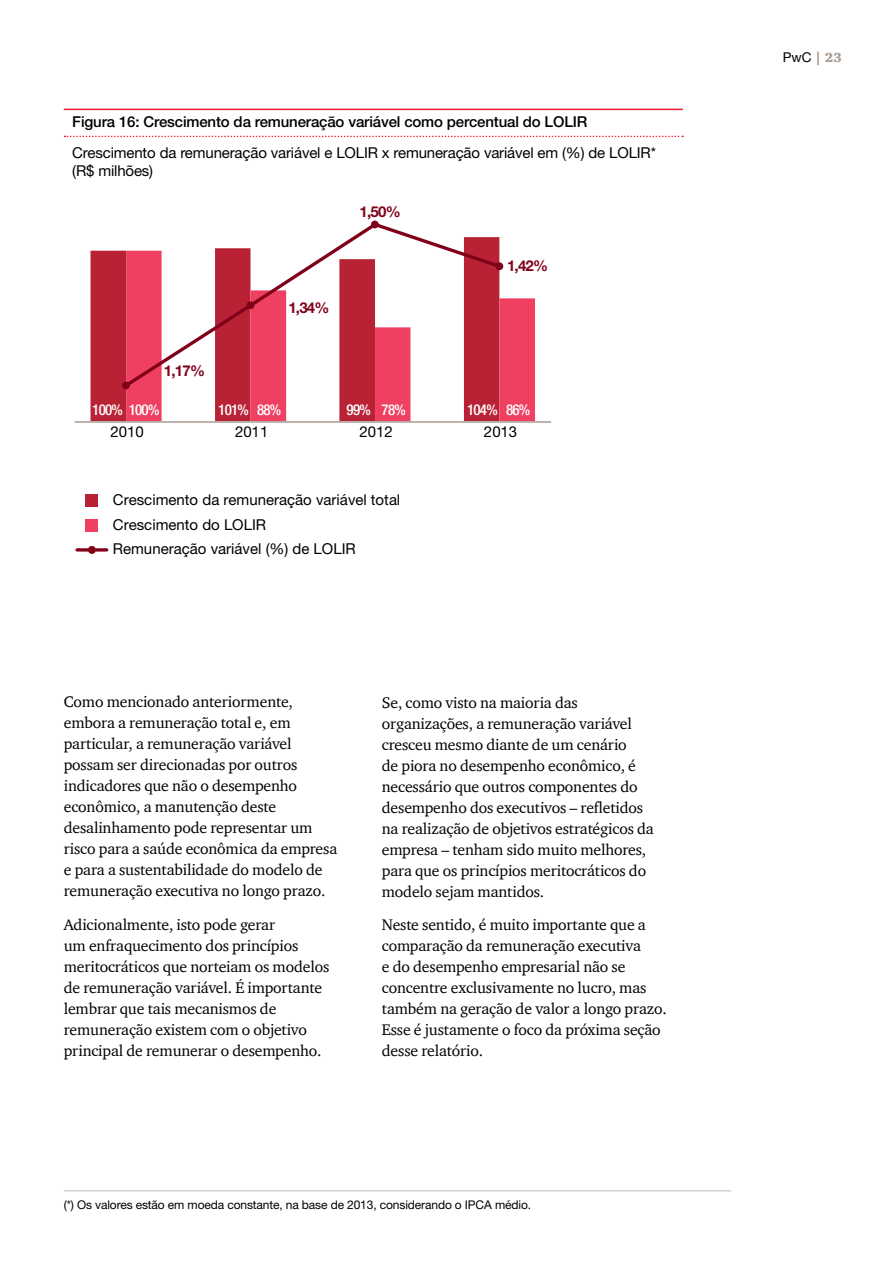
<style>
.page{position:relative;width:893px;height:1263px;background:#fff}
.page>*{position:absolute;margin:0;border:0;box-sizing:border-box;transform-origin:0 0}
.t1{font:15.75px/21px "ITC Charter Com";letter-spacing:-.01em;color:#000}
.t2{font:15px/18px "Helvetica Neue";letter-spacing:-.01em;color:#000}
.t3{font:500 15px "Helvetica Neue";letter-spacing:-.01em;color:#000}
.t4{font:500 condensed 15px "Helvetica Neue";letter-spacing:-.045em;color:#fff}
.t5{font:700 15px "Helvetica Neue";letter-spacing:-.06em;color:#80021a}
.t6{font:13.5px "Helvetica Neue";color:#000}
.t7{font:12px "Helvetica Neue";letter-spacing:-.01em;color:#000}
.s1{font-family:"ITC Charter Com";font-weight:900;color:#a89b91}
</style>
<div class="page">
<hr style="left:64px;top:109px;width:619px;height:1px;background:#ed1b35">
<svg style="left:65px;top:136px;width:618px;height:1px"></svg>
<hr style="left:64px;top:1190px;width:667px;height:1px;background:#dad2cc">
<div style="left:91px;top:250px;width:35px;height:171px;background:#b82234"></div>
<svg style="left:126px;top:298px;width:409px;height:123px;fill:#ef4062"></svg>
<div style="left:86px;top:494px;width:12px;height:13px;background:#b82234"></div>
<div style="left:86px;top:519px;width:12px;height:12px;background:#ef4062"></div>
<svg style="left:77px;top:548px;width:30px;height:4px"></svg>
<div style="left:88px;top:546px;width:8px;height:8px;background:#80021a;border-radius:50%"></div>
<svg style="left:122px;top:220px;width:382px;height:170px"></svg>
<hr style="left:75px;top:421px;width:476px;height:2px;background:#a89b91">
<div style="left:122px;top:381px;width:8px;height:8px;background:#80021a;border-radius:50%"></div>
<div style="left:247px;top:301px;width:7px;height:8px;background:#80021a;border-radius:50%"></div>
<div style="left:371px;top:221px;width:8px;height:7px;background:#80021a;border-radius:50%"></div>
<div style="left:495px;top:262px;width:8px;height:8px;background:#80021a;border-radius:50%"></div>
<p class="t3" style="left:72px;top:113px;width:517px">Figura 16: Crescimento da remuneração variável como percentual do LOLIR</p>
<p class="t2" style="left:72px;top:143px;width:585px">Crescimento da remuneração variável e LOLIR x remuneração variável em (%) de LOLIR* (R$ milhões)</p>
<p class="t5" style="left:164px;top:362px;width:43px">1,17%</p>
<p class="t5" style="left:359px;top:202px;width:43px">1,50%</p>
<p class="t5" style="left:288px;top:299px;width:43px">1,34%</p>
<p class="t5" style="left:507px;top:256px;width:43px">1,42%</p>
<p class="t4" style="left:92px;top:401px;width:69px">100% 100%</p>
<p class="t4" style="left:218px;top:401px;width:32px">101%</p>
<p class="t4" style="left:347px;top:401px;width:26px">99%</p>
<p class="t4" style="left:467px;top:401px;width:32px">104%</p>
<p class="t4" style="left:257px;top:401px;width:26px">88%</p>
<p class="t4" style="left:382px;top:401px;width:26px">78%</p>
<p class="t4" style="left:506px;top:401px;width:26px">86%</p>
<p class="t2" style="left:111px;top:423px;width:35px">2010</p>
<p class="t2" style="left:235px;top:423px;width:35px">2011</p>
<p class="t2" style="left:359px;top:423px;width:35px">2012</p>
<p class="t2" style="left:484px;top:423px;width:35px">2013</p>
<p class="t2" style="left:113px;top:491px;width:289px">Crescimento da remuneração variável total</p>
<p class="t2" style="left:113px;top:515px;width:155px">Crescimento do LOLIR</p>
<p class="t2" style="left:113px;top:540px;width:244px">Remuneração variável (%) de LOLIR</p>
<p class="t1" style="left:64px;top:691px;width:275px">Como mencionado anteriormente, embora a remuneração total e, em particular, a remuneração variável possam ser direcionadas por outros indicadores que não o desempenho econômico, a manutenção deste desalinhamento pode representar um risco para a saúde econômica da empresa e para a sustentabilidade do modelo de remuneração executiva no longo prazo.</p>
<p class="t1" style="left:64px;top:913px;width:267px">Adicionalmente, isto pode gerar<br>um enfraquecimento dos princípios meritocráticos que norteiam os modelos de remuneração variável. É importante lembrar que tais mecanismos de remuneração existem com o objetivo principal de remunerar o desempenho.</p>
<p class="t1" style="left:382px;top:691px;width:274px">Se, como visto na maioria das organizações, a remuneração variável cresceu mesmo diante de um cenário<br>de piora no desempenho econômico, é necessário que outros componentes do desempenho dos executivos – refletidos na realização de objetivos estratégicos da empresa – tenham sido muito melhores, para que os princípios meritocráticos do modelo sejam mantidos.</p>
<p class="t1" style="left:382px;top:914px;width:286px">Neste sentido, é muito importante que a comparação da remuneração executiva<br>e do desempenho empresarial não se concentre exclusivamente no lucro, mas também na geração de valor a longo prazo.<br>Esse é justamente o foco da próxima seção desse relatório.</p>
<p class="t7" style="left:64px;top:1197px;width:469px">(*) Os valores estão em moeda constante, na base de 2013, considerando o IPCA médio.</p>
<p class="t6" style="left:783px;top:49px;width:60px">PwC <span class="s1">| 23</span></p>
</div>
